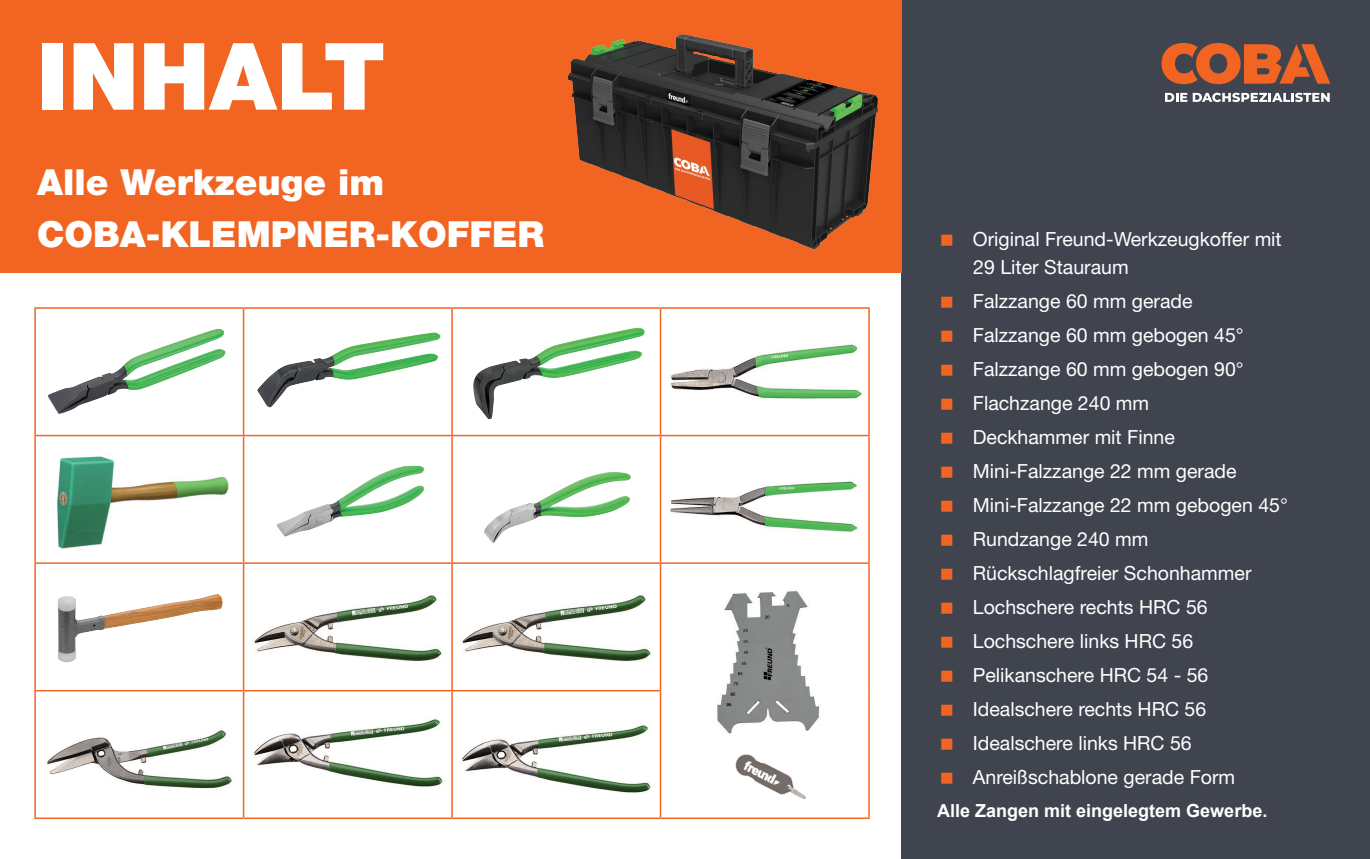
<style>
.page{position:relative;width:1370px;height:859px;background:#fff}
.page>*{position:absolute;margin:0;border:0;box-sizing:border-box;transform-origin:0 0}
.Überschrift_1_und_Pr{font:900 93px "Helvetica Neue LT Pro";color:#fff}
.Überschrift_1_und_Pr-2{font:900 36px "Helvetica Neue LT Pro";color:#fff}
.Text_12_fett{font:19.5px "Helvetica Neue LT Pro";color:#fff}
.Text_12_fett-2{font:700 18px "Arial";color:#fff}
</style>
<div class="page">
<div style="left:901px;top:0;width:468px;height:859px;background:#40444f"></div>
<div style="left:0;top:0;width:901px;height:272px;background:#f26422"></div>
<hr style="left:34px;top:307px;width:209px;height:2px;background:#f26422">
<hr style="left:34px;top:309px;width:2px;height:126px;background:#f26422">
<hr style="left:243px;top:307px;width:209px;height:2px;background:#f26422">
<hr style="left:243px;top:309px;width:1px;height:126px;background:#f26422">
<hr style="left:452px;top:307px;width:208px;height:2px;background:#f26422">
<hr style="left:451px;top:309px;width:2px;height:126px;background:#f26422">
<hr style="left:660px;top:307px;width:209px;height:2px;background:#f26422">
<hr style="left:659px;top:309px;width:2px;height:126px;background:#f26422">
<hr style="left:868px;top:309px;width:1px;height:126px;background:#f26422">
<hr style="left:34px;top:435px;width:209px;height:1px;background:#f26422">
<hr style="left:34px;top:436px;width:2px;height:126px;background:#f26422">
<hr style="left:243px;top:435px;width:209px;height:1px;background:#f26422">
<hr style="left:243px;top:436px;width:1px;height:126px;background:#f26422">
<hr style="left:452px;top:435px;width:208px;height:1px;background:#f26422">
<hr style="left:451px;top:436px;width:2px;height:126px;background:#f26422">
<hr style="left:660px;top:435px;width:209px;height:1px;background:#f26422">
<hr style="left:659px;top:436px;width:2px;height:126px;background:#f26422">
<hr style="left:868px;top:436px;width:1px;height:126px;background:#f26422">
<hr style="left:34px;top:562px;width:209px;height:2px;background:#f26422">
<hr style="left:34px;top:564px;width:2px;height:126px;background:#f26422">
<hr style="left:243px;top:562px;width:209px;height:2px;background:#f26422">
<hr style="left:243px;top:564px;width:1px;height:126px;background:#f26422">
<hr style="left:452px;top:562px;width:208px;height:2px;background:#f26422">
<hr style="left:451px;top:564px;width:2px;height:126px;background:#f26422">
<hr style="left:660px;top:562px;width:209px;height:2px;background:#f26422">
<hr style="left:659px;top:564px;width:2px;height:126px;background:#f26422">
<hr style="left:868px;top:564px;width:1px;height:127px;background:#f26422">
<hr style="left:868px;top:691px;width:1px;height:126px;background:#f26422">
<hr style="left:660px;top:817px;width:209px;height:2px;background:#f26422">
<hr style="left:34px;top:690px;width:209px;height:1px;background:#f26422">
<hr style="left:34px;top:691px;width:2px;height:126px;background:#f26422">
<hr style="left:243px;top:690px;width:209px;height:1px;background:#f26422">
<hr style="left:243px;top:691px;width:1px;height:126px;background:#f26422">
<hr style="left:452px;top:690px;width:209px;height:1px;background:#f26422">
<hr style="left:451px;top:691px;width:2px;height:126px;background:#f26422">
<hr style="left:659px;top:691px;width:2px;height:126px;background:#f26422">
<hr style="left:34px;top:817px;width:209px;height:2px;background:#f26422">
<hr style="left:243px;top:817px;width:209px;height:2px;background:#f26422">
<hr style="left:452px;top:817px;width:208px;height:2px;background:#f26422">
<img style="left:671px;top:344px;width:191px;height:55px">
<img style="left:57px;top:456px;width:172px;height:93px">
<img style="left:257px;top:333px;width:184px;height:75px">
<img style="left:717px;top:591px;width:103px;height:143px">
<img style="left:58px;top:594px;width:165px;height:68px">
<img style="left:568px;top:34px;width:310px;height:216px">
<svg style="left:1161px;top:43px;width:169px;height:41px"></svg>
<svg style="left:1165px;top:93px;width:164px;height:9px"></svg>
<img style="left:735px;top:754px;width:71px;height:45px">
<img style="left:473px;top:328px;width:171px;height:91px">
<img style="left:48px;top:329px;width:178px;height:85px">
<img style="left:277px;top:466px;width:147px;height:70px">
<img style="left:670px;top:481px;width:188px;height:51px">
<img style="left:254px;top:719px;width:189px;height:68px">
<img style="left:462px;top:595px;width:189px;height:66px">
<img style="left:46px;top:730px;width:186px;height:59px">
<img style="left:484px;top:472px;width:147px;height:71px">
<img style="left:254px;top:595px;width:188px;height:66px">
<img style="left:462px;top:725px;width:189px;height:68px">
<p class="Überschrift_1_und_Pr" style="left:37px;top:20px;width:349px">INHALT</p>
<p class="Überschrift_1_und_Pr-2" style="left:37px;top:161px;width:348px">Alle Werkzeuge im</p>
<p class="Überschrift_1_und_Pr-2" style="left:37px;top:213px;width:508px">COBA-KLEMPNER-KOFFER</p>
<p class="Text_12_fett" style="left:972px;top:227px;width:310px">Original Freund-Werkzeugkoffer mit</p>
<p class="Text_12_fett" style="left:973px;top:255px;width:157px">29 Liter Stauraum</p>
<p class="Text_12_fett" style="left:972px;top:289px;width:221px">Falzzange 60 mm gerade</p>
<p class="Text_12_fett" style="left:972px;top:323px;width:272px">Falzzange 60 mm gebogen 45°</p>
<p class="Text_12_fett" style="left:972px;top:357px;width:272px">Falzzange 60 mm gebogen 90°</p>
<p class="Text_12_fett" style="left:972px;top:391px;width:178px">Flachzange 240 mm</p>
<p class="Text_12_fett" style="left:972px;top:425px;width:203px">Deckhammer mit Finne</p>
<p class="Text_12_fett" style="left:972px;top:459px;width:265px">Mini-Falzzange 22 mm gerade</p>
<p class="Text_12_fett" style="left:972px;top:493px;width:316px">Mini-Falzzange 22 mm gebogen 45°</p>
<p class="Text_12_fett" style="left:972px;top:527px;width:177px">Rundzange 240 mm</p>
<p class="Text_12_fett" style="left:972px;top:561px;width:280px">Rückschlagfreier Schonhammer</p>
<p class="Text_12_fett" style="left:972px;top:595px;width:236px">Lochschere rechts HRC 56</p>
<p class="Text_12_fett" style="left:972px;top:629px;width:222px">Lochschere links HRC 56</p>
<p class="Text_12_fett" style="left:972px;top:663px;width:237px">Pelikanschere HRC 54 - 56</p>
<p class="Text_12_fett" style="left:972px;top:697px;width:235px">Idealschere rechts HRC 56</p>
<p class="Text_12_fett" style="left:972px;top:731px;width:220px">Idealschere links HRC 56</p>
<p class="Text_12_fett" style="left:972px;top:765px;width:264px">Anreißschablone gerade Form</p>
<p class="Text_12_fett-2" style="left:936px;top:798px;width:332px">Alle Zangen mit eingelegtem Gewerbe.</p>
</div>
